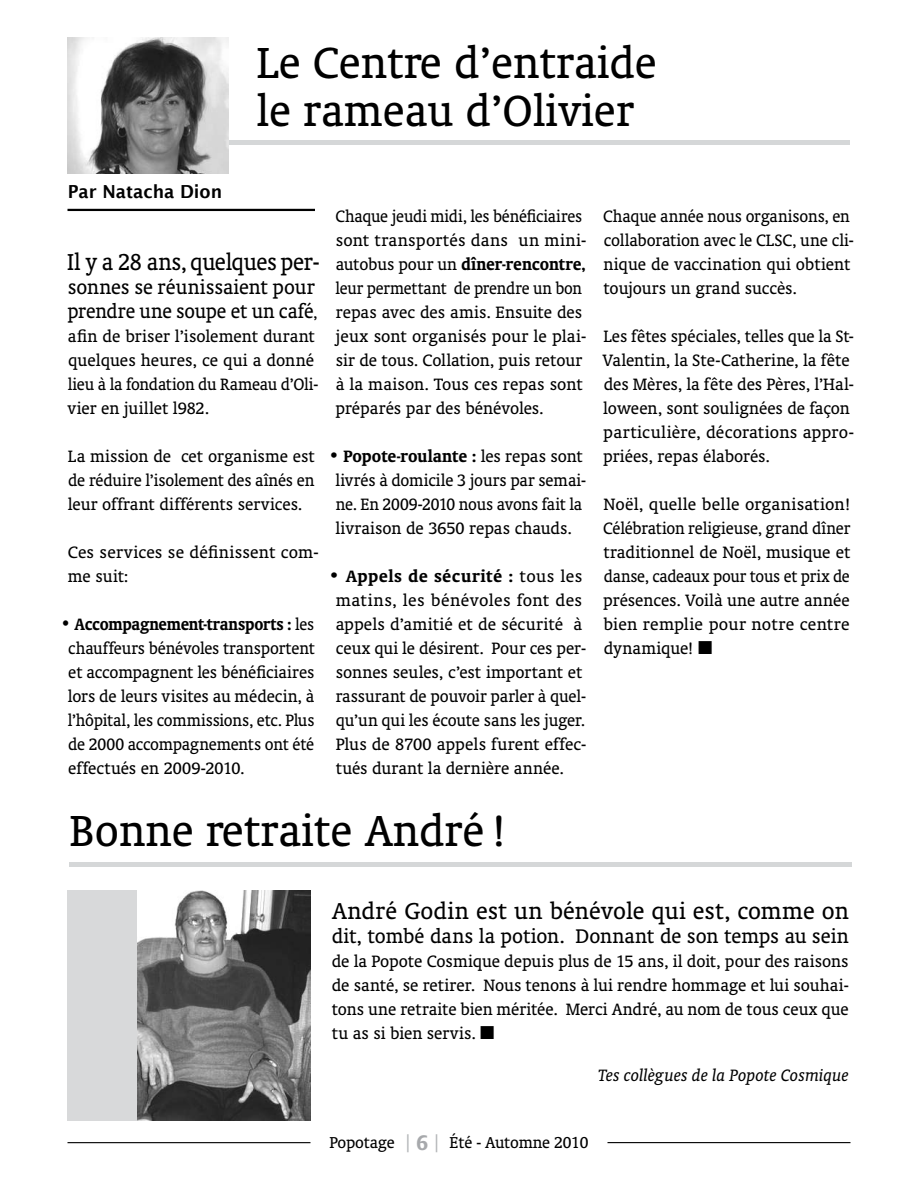
<style>
.page{position:relative;width:918px;height:1188px;background:#fff}
.page>*{position:absolute;margin:0;border:0;box-sizing:border-box;transform-origin:0 0}
.t1{font:49.5px/48px "Oranda BT";color:#000}
.t2{font:26.25px "Oranda BT";letter-spacing:-.005em;color:#000}
.t3{font:26.25px "Oranda BT";letter-spacing:-.005em;color:#000;scale:.95 1}
.t4{font:22.5px/24px "Oranda BT";letter-spacing:-.005em;color:#000}
.t5{font:18.75px/24px "Oranda BT";color:#000}
.t6{font:18.75px/24px "Oranda BT";color:#000;scale:.96 1}
.t7{font:18.75px/24px "Oranda BT";color:#000;text-align:justify;scale:.95 1}
.t8{font:italic 18.75px "Oranda BT";letter-spacing:-.005em;color:#000}
.t9{font:18px "Oranda BT";letter-spacing:-.01em;color:#000}
.t10{font:600 18px "Lucida Sans";color:#000}
.s1{font-size:18.75px}
.s2{font-weight:700}
.s3{color:#b1b4b6}
</style>
<div class="page">
<hr style="left:608px;top:1142px;width:242px;height:1px;background:#000">
<hr style="left:68px;top:1142px;width:242px;height:1px;background:#000">
<div style="left:68px;top:140px;width:782px;height:5px;background:#d5d7d8"></div>
<hr style="left:68px;top:209px;width:247px;height:2px;background:#000">
<img style="left:68px;top:38px;width:161px;height:136px">
<div style="left:69px;top:862px;width:783px;height:5px;background:#d5d7d8"></div>
<div style="left:68px;top:891px;width:85px;height:230px;background:#d8d9da"></div>
<img style="left:137px;top:890px;width:173px;height:231px">
<p class="t10" style="left:68px;top:181px;width:156px">Par Natacha Dion</p>
<h1 class="t1" style="left:256px;top:38px;width:402px">Le Centre d’entraide le rameau d’Olivier</h1>
<h2 class="t3" style="left:67px;top:247px;width:267px">Il y a 28 ans, quelques per-</h2>
<p class="t4" style="left:67px;top:275px;width:252px">sonnes se réunissaient pour prendre une soupe et un café<span class="s1">,</span></p>
<p class="t5" style="left:68px;top:324px;width:252px">afin de briser l’isolement durant quelques heures, ce qui a donné lieu à la fondation du Rameau d’Oli&shy;vier en juillet l982.</p>
<p class="t5" style="left:68px;top:444px;width:249px;text-align:justify">La mission de cet organisme est de réduire l’isolement des aînés en leur offrant différents services.</p>
<p class="t5" style="left:68px;top:540px;width:252px">Ces services se définissent com&shy;me suit:</p>
<p class="t7" style="left:68px;top:612px;width:262px;text-indent:-7px">• <span class="s2">Accompagnement-transports :</span> les chauffeurs bénévoles transportent et accompagnent les bénéficiaires lors de leurs visites au médecin, à l’hôpital, les commissions, etc. Plus de 2000 accompagnements ont été effectués en 2009-2010.</p>
<p class="t6" style="left:335px;top:204px;width:263px">Chaque jeudi midi, les bénéficiaires sont transportés dans un mini&shy;autobus pour un <span class="s2">dîner-rencontre, </span>leur permettant de prendre un bon repas avec des amis. Ensuite des jeux sont organisés pour le plai&shy;sir de tous. Collation, puis retour à la maison. Tous ces repas sont préparés par des bénévoles.</p>
<p class="t5" style="left:328px;top:444px;width:259px;text-align:center"><span class="s2">• Popote-roulante :</span> les repas sont livrés à domicile 3 jours par semai&shy;ne. En 2009-2010 nous avons fait la livraison de 3650 repas chauds.</p>
<p class="t5" style="left:336px;top:564px;width:252px;text-indent:-7px"><span class="s2">• Appels de sécurité :</span> tous les matins, les bénévoles font des appels d’amitié et de sécurité à ceux qui le désirent. Pour ces per&shy;sonnes seules, c’est important et rassurant de pouvoir parler à quel&shy;qu’un qui les écoute sans les juger.<br>Plus de 8700 appels furent effec&shy;tués durant la dernière année.</p>
<h1 class="t1" style="left:69px;top:806px;width:439px">Bonne retraite André !</h1>
<p class="t5" style="left:603px;top:204px;width:252px">Chaque année nous organisons, en collaboration avec le CLSC, une cli&shy;nique de vaccination qui obtient toujours un grand succès.</p>
<p class="t5" style="left:602px;top:324px;width:253px">Les fêtes spéciales, telles que la St-Valentin, la Ste-Catherine, la fête des Mères, la fête des Pères, l’Hal&shy;loween, sont soulignées de façon particulière, décorations appro&shy;priées, repas élaborés.</p>
<p class="t5" style="left:603px;top:492px;width:249px;text-align:justify">Noël, quelle belle organisation!<br>Célébration religieuse, grand dîner traditionnel de Noël, musique et danse, cadeaux pour tous et prix de présences. Voilà une autre année bien remplie pour notre centre dynamique! ■</p>
<h2 class="t2" style="left:332px;top:896px;width:519px">André Godin est un bénévole qui est, comme on</h2>
<p class="t4" style="left:332px;top:924px;width:519px">dit, tombé dans la potion. Donnant de son temps au sein</p>
<p class="t5" style="left:332px;top:949px;width:519px;text-align:justify">de la Popote Cosmique depuis plus de 15 ans, il doit, pour des raisons de santé, se retirer. Nous tenons à lui rendre hommage et lui souhai&shy;tons une retraite bien méritée. Merci André, au nom de tous ceux que tu as si bien servis. ■</p>
<p class="t8" style="left:598px;top:1065px;width:252px">Tes collègues de la Popote Cosmique</p>
<p class="t9" style="left:330px;top:1132px;width:260px">Popotage <span class="s3">| |</span> Été - Automne 2010</p>
</div>
